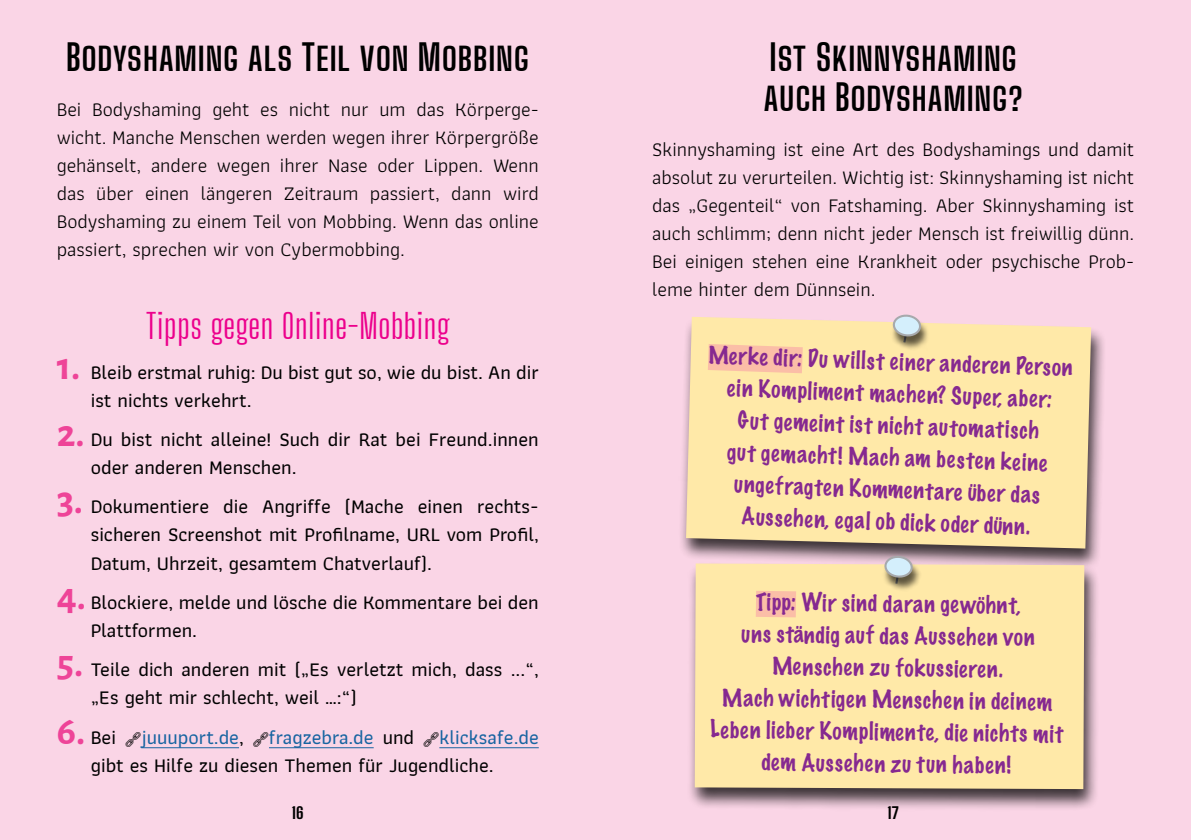
<style>
.page{position:relative;width:1191px;height:840px;background:#fff}
.page>*{position:absolute;margin:0;border:0;box-sizing:border-box;transform-origin:0 0}
.Head{font:700 36px/40px "Big Shoulders Display";letter-spacing:.02em;color:#000}
.Head-Sub{font:34px "Big Shoulders Display";letter-spacing:.015em;color:#ec008c}
.t1{font:100 22px/32px "Marker Felt";color:#862990;text-align:center}
.body{font:20px/28px "Athiti";color:#000;text-align:justify}
.t2{font:500 20px/28px "Athiti";color:#000}
.t3{font:500 20px "Athiti";color:#1764a1}
.t4{font:800 16px "Big Shoulders Display";color:#000}
.s1{font-family:"Alegreya Sans";font-weight:700;font-size:40px;color:#ee4498}
.s2{color:#000}
.s3{color:#1764a1}
</style>
<div class="page">
<div style="left:595px;top:0;width:596px;height:839px;background:#fad5e6"></div>
<div style="left:0;top:0;width:595px;height:839px;background:#fad5e6"></div>
<div style="left:678px;top:315px;width:429px;height:255px;background:#000;opacity:.75"></div>
<div style="left:686px;top:316px;width:405px;height:232px;background:#ffe9a8"></div>
<div style="left:687px;top:561px;width:414px;height:250px;background:#000;opacity:.75"></div>
<div style="left:694px;top:563px;width:390px;height:225px;background:#ffe9a8"></div>
<div style="left:890px;top:316px;width:39px;height:34px;background:#000;opacity:.62"></div>
<svg style="left:891px;top:314px;width:32px;height:30px"></svg>
<div style="left:881px;top:557px;width:40px;height:34px;background:#000;opacity:.62"></div>
<svg style="left:882px;top:553px;width:32px;height:32px"></svg>
<svg style="left:681px;top:330px;width:148px;height:57px;background:#fcdaab"></svg>
<div style="left:756px;top:590px;width:40px;height:27px;background:#fbbea7"></div>
<hr style="left:141px;top:746px;width:98px;height:1px;background:#1764a1">
<hr style="left:269px;top:746px;width:105px;height:1px;background:#1764a1">
<hr style="left:439px;top:746px;width:100px;height:1px;background:#1764a1">
<p class="Head" style="left:66px;top:37px;width:464px">Bodyshaming als Teil von Mobbing</p>
<p class="body" style="left:57px;top:95px;width:483px">Bei Bodyshaming geht es nicht nur um das Körperge&shy;wicht. Manche Menschen werden wegen ihrer Körpergröße gehänselt, andere wegen ihrer Nase oder Lippen. Wenn das über einen längeren Zeitraum passiert, dann wird Bodyshaming zu einem Teil von Mobbing. Wenn das online passiert, sprechen wir von Cybermobbing.</p>
<p class="Head-Sub" style="left:146px;top:304px;width:305px">Tipps gegen Online-Mobbing</p>
<p class="t2" style="left:91px;top:358px;width:449px;text-indent:-34px"><span class="s1">1.</span> Bleib erstmal ruhig: Du bist gut so, wie du bist. An dir ist nichts verkehrt.</p>
<p class="t2" style="left:91px;top:425px;width:449px;text-indent:-34px"><span class="s1">2.</span> Du bist nicht alleine! Such dir Rat bei Freund.innen oder anderen Menschen.</p>
<p class="t2" style="left:91px;top:493px;width:449px;text-align:justify;text-indent:-34px"><span class="s1">3.</span> Dokumentiere die Angriffe (Mache einen rechts&shy;sicheren Screenshot mit Profilname, URL vom Profil, Datum, Uhrzeit, gesamtem Chatverlauf).</p>
<p class="t2" style="left:91px;top:588px;width:449px;text-indent:-34px"><span class="s1">4.</span> Blockiere, melde und lösche die Kommentare bei den<br>Plattformen.</p>
<p class="t2" style="left:57px;top:655px;width:483px"><span class="s1">5.</span> Teile dich anderen mit ( Es verletzt mich, dass ...“,</p>
<p class="t2" style="left:301px;top:665px;width:10px">„</p>
<p class="t2" style="left:99px;top:683px;width:259px">Es geht mir schlecht, weil …:“)</p>
<p class="t2" style="left:57px;top:723px;width:61px"><span class="s1">6.</span> Bei</p>
<p class="t3" style="left:141px;top:721px;width:104px">juuuport.de<span class="s2">,</span></p>
<p class="t3" style="left:269px;top:721px;width:147px">fragzebra.de <span class="s2">und</span></p>
<p class="t2" style="left:91px;top:693px;width:10px">„</p>
<p class="t2" style="left:91px;top:723px;width:449px;text-indent:348px"><span class="s3">klicksafe.de </span>gibt es Hilfe zu diesen Themen für Jugendliche.</p>
<p class="Head" style="left:763px;top:37px;width:261px">Ist Skinnyshaming auch Bodyshaming?</p>
<p class="body" style="left:652px;top:135px;width:483px">Skinnyshaming ist eine Art des Bodyshamings und damit absolut zu verurteilen. Wichtig ist: Skinnyshaming ist nicht das</p>
<p class="body" style="left:688px;top:201px;width:10px">„</p>
<p class="body" style="left:652px;top:191px;width:483px;text-indent:44px">Gegenteil“ von Fatshaming. Aber Skinnyshaming ist auch schlimm; denn nicht jeder Mensch ist freiwillig dünn.<br>Bei einigen stehen eine Krankheit oder psychische Prob&shy;leme hinter dem Dünnsein.</p>
<p class="t1" style="left:709px;top:338px;width:366px;rotate:2deg">Merke dir: Du willst einer anderen Person ein Kompliment machen? Super, aber:<br>Gut gemeint ist nicht automatisch<br>gut gemacht! Mach am besten keine ungefragten Kommentare über das Aussehen, egal ob dick oder dünn.</p>
<p class="t1" style="left:713px;top:583px;width:354px;rotate:1deg">Tipp: Wir sind daran gewöhnt,<br>uns ständig auf das Aussehen von<br>Menschen zu fokussieren.<br>Mach wichtigen Menschen in deinem<br>Leben lieber Komplimente, die nichts mit dem Aussehen zu tun haben!</p>
<p class="t4" style="left:292px;top:801px;width:13px">16</p>
<p class="t4" style="left:887px;top:801px;width:13px">17</p>
</div>
